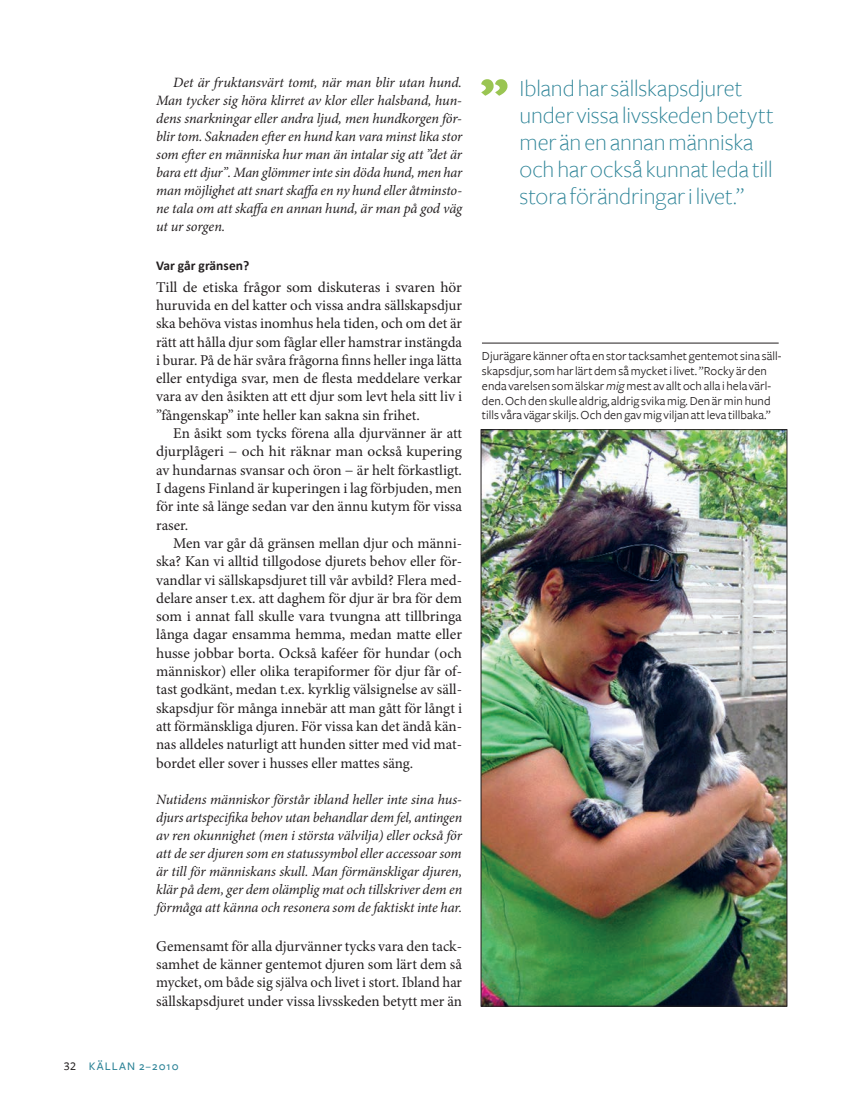
<style>
.page{position:relative;width:851px;height:1106px;background:#fff}
.page>*{position:absolute;margin:0;border:0;box-sizing:border-box;transform-origin:0 0}
.t1{font:300 24px/27px "Freight Sans";letter-spacing:-.005em;color:#2c8397}
.t2{font:15px/18.3px "Minion Pro";color:#231f20;text-align:justify}
.t3{font:italic 14.25px/18px "Minion Pro";letter-spacing:-.01em;color:#231f20;text-align:justify}
.t4{font:700 13.5px "Calibri";letter-spacing:.005em;color:#231f20}
.t5{font:12.75px/14.7px "Freight Sans";letter-spacing:.005em;color:#231f20}
.t6{font:500 12px "Freight Sans";letter-spacing:.09em;color:#2c8397}
.s1{font-style:italic}
.s2{font-family:"Freight Sans Medium SC";font-weight:400;color:#231f20}
</style>
<div class="page">
<img style="left:482px;top:431px;width:303px;height:573px">
<hr style="left:482px;top:343px;width:296px;height:1px;background:#231f20">
<svg style="left:481px;top:79px;width:26px;height:17px"></svg>
<p class="t3" style="left:156px;top:73px;width:307px;text-indent:17px">Det är fruktansvärt tomt, när man blir utan hund.<br>Man tycker sig höra klirret av klor eller halsband, hun&shy;dens snarkningar eller andra ljud, men hundkorgen för&shy;blir tom. Saknaden efter en hund kan vara minst lika stor som efter en människa hur man än intalar sig att ”det är bara ett djur”. Man glömmer inte sin döda hund, men har man möjlighet att snart skaffa en ny hund eller åtminsto&shy;ne tala om att skaffa en annan hund, är man på god väg ut ur sorgen.</p>
<p class="t4" style="left:156px;top:257px;width:95px">Var går gränsen?</p>
<p class="t2" style="left:156px;top:278px;width:307px">Till de etiska frågor som diskuteras i svaren hör</p>
<p class="t2" style="left:156px;top:296px;width:307px">huruvida en del katter och vissa andra sällskapsdjur</p>
<p class="t2" style="left:156px;top:314px;width:307px">ska behöva vistas inomhus hela tiden, och om det är</p>
<p class="t2" style="left:156px;top:333px;width:307px">rätt att hålla djur som fåglar eller hamstrar instängda</p>
<p class="t2" style="left:156px;top:351px;width:307px">i burar. På de här svåra frågorna finns heller inga lätta</p>
<p class="t2" style="left:156px;top:369px;width:307px">eller entydiga svar, men de flesta meddelare verkar</p>
<p class="t2" style="left:156px;top:387px;width:307px">vara av den åsikten att ett djur som levt hela sitt liv i</p>
<p class="t2" style="left:156px;top:406px;width:265px">”fångenskap” inte heller kan sakna sin frihet.</p>
<p class="t2" style="left:173px;top:424px;width:290px">En åsikt som tycks förena alla djurvänner är att</p>
<p class="t2" style="left:156px;top:442px;width:307px">djurplågeri − och hit räknar man också kupering</p>
<p class="t2" style="left:156px;top:461px;width:307px">av hundarnas svansar och öron − är helt förkastligt.</p>
<p class="t2" style="left:156px;top:479px;width:307px">I dagens Finland är kuperingen i lag förbjuden, men</p>
<p class="t2" style="left:156px;top:497px;width:307px">för inte så länge sedan var den ännu kutym för vissa</p>
<p class="t2" style="left:156px;top:516px;width:34px">raser.</p>
<p class="t2" style="left:173px;top:534px;width:288px">Men var går då gränsen mellan djur och männi-</p>
<p class="t2" style="left:156px;top:552px;width:307px">ska? Kan vi alltid tillgodose djurets behov eller för-</p>
<p class="t2" style="left:156px;top:570px;width:307px">vandlar vi sällskapsdjuret till vår avbild? Flera med-</p>
<p class="t2" style="left:156px;top:589px;width:307px">delare anser t.ex. att daghem för djur är bra för dem</p>
<p class="t2" style="left:156px;top:607px;width:307px">som i annat fall skulle vara tvungna att tillbringa</p>
<p class="t2" style="left:156px;top:625px;width:307px">långa dagar ensamma hemma, medan matte eller</p>
<p class="t2" style="left:156px;top:644px;width:307px">husse jobbar borta. Också kaféer för hundar (och</p>
<p class="t2" style="left:156px;top:662px;width:307px">människor) eller olika terapiformer för djur får of-</p>
<p class="t2" style="left:156px;top:680px;width:307px">tast godkänt, medan t.ex. kyrklig välsignelse av säll-</p>
<p class="t2" style="left:156px;top:699px;width:307px">skapsdjur för många innebär att man gått för långt i</p>
<p class="t2" style="left:156px;top:717px;width:307px">att förmänskliga djuren. För vissa kan det ändå kän-</p>
<p class="t2" style="left:156px;top:735px;width:307px">nas alldeles naturligt att hunden sitter med vid mat-</p>
<p class="t2" style="left:156px;top:753px;width:259px">bordet eller sover i husses eller mattes säng.</p>
<p class="t3" style="left:156px;top:790px;width:307px">Nutidens människor förstår ibland heller inte sina hus&shy;djurs artspecifika behov utan behandlar dem fel, antingen av ren okunnighet (men i största välvilja) eller också för att de ser djuren som en statussymbol eller accessoar som är till för människans skull. Man förmänskligar djuren, klär på dem, ger dem olämplig mat och tillskriver dem en förmåga att känna och resonera som de faktiskt inte har.</p>
<p class="t2" style="left:156px;top:936px;width:307px">Gemensamt för alla djurvänner tycks vara den tack&shy;samhet de känner gentemot djuren som lärt dem så mycket, om både sig själva och livet i stort. Ibland har sällskapsdjuret under vissa livsskeden betytt mer än</p>
<p class="t1" style="left:519px;top:75px;width:255px;text-indent:-12px">I bland har sällskapsdjuret under vissa livsskeden betytt mer än en annan människa och har också kunnat leda till stora förändringar i livet.”</p>
<p class="t5" style="left:482px;top:349px;width:301px">Djurägare känner ofta en stor tacksamhet gentemot sina säll&shy;skapsdjur, som har lärt dem så mycket i livet. ”Rocky är den enda varelsen som älskar <span class="s1">mig</span> mest av allt och alla i hela värl&shy;den. Och den skulle aldrig, aldrig svika mig. Den är min hund tills våra vägar skiljs. Och den gav mig viljan att leva tillbaka.”</p>
<p class="t6" style="left:64px;top:1060px;width:116px"><span class="s2">32</span> Källan 2–2010</p>
</div>
